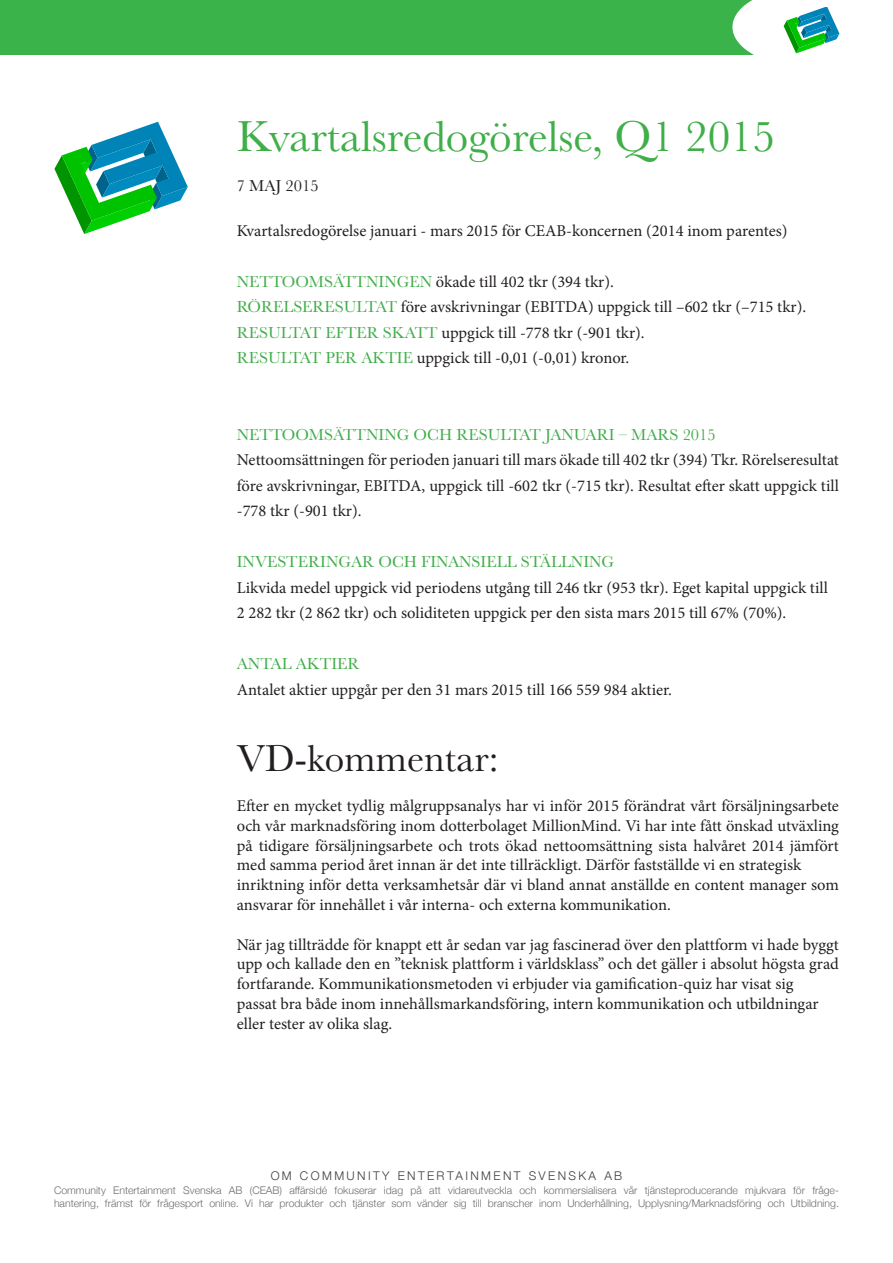
<style>
.page{position:relative;width:893px;height:1263px;background:#fff}
.page>*{position:absolute;margin:0;border:0;box-sizing:border-box;transform-origin:0 0}
.t1{font:45px "Baskerville";color:#40ae49}
.t2{font:39px "Baskerville";color:#231f20}
.t3{font:16.5px/19.8px "Minion Pro";color:#231f20;text-align:justify}
.t4{font:16.5px "Baskerville";color:#40ae49}
.t5{font:16.5px "Baskerville";color:#231f20}
.t6{font:300 12px "Helvetica Neue";letter-spacing:.2em;color:#3e3e3f}
.t7{font:300 10.5px/13.5px "Helvetica Neue";color:#6c6d70}
.s1{font-family:"Baskerville";color:#40ae49}
</style>
<div class="page">
<div style="left:0;top:0;width:893px;height:54px;background:#3bb34b"></div>
<svg style="left:732px;top:0;width:123px;height:55px;background:#bce4d3"></svg>
<div style="left:855px;top:0;width:38px;height:89px;background:#fff"></div>
<svg style="left:54px;top:122px;width:134px;height:112px"></svg>
<p class="t1" style="left:237px;top:108px;width:540px">Kvartalsredogörelse, Q1 2015</p>
<p class="t5" style="left:237px;top:175px;width:83px">7 MAJ 2015</p>
<p class="t3" style="left:237px;top:221px;width:552px">Kvartalsredogörelse januari - mars 2015 för CEAB-koncernen (2014 inom parentes)</p>
<h3 class="t3" style="left:237px;top:272px;width:378px"><span class="s1">NETTOOMSÄTTNINGEN</span> ökade till 402 tkr (394 tkr).</h3>
<h3 class="t3" style="left:237px;top:297px;width:571px"><span class="s1">RÖRELSERESULTAT</span> före avskrivningar (EBITDA) uppgick till –602 tkr (–715 tkr).</h3>
<h3 class="t3" style="left:237px;top:323px;width:409px"><span class="s1">RESULTAT EFTER SKATT</span> uppgick till -778 tkr (-901 tkr).</h3>
<h3 class="t3" style="left:237px;top:348px;width:394px"><span class="s1">RESULTAT PER AKTIE</span> uppgick till -0,01 (-0,01) kronor.</h3>
<h3 class="t4" style="left:237px;top:424px;width:480px">NETTOOMSÄTTNING OCH RESULTAT JANUARI – MARS 2015</h3>
<h3 class="t3" style="left:237px;top:447px;width:604px;line-height:25.5px">Nettoomsättningen för perioden januari till mars ökade till 402 tkr (394) Tkr. Rörelseresultat före avskrivningar, EBITDA, uppgick till -602 tkr (-715 tkr). Resultat efter skatt uppgick till -778 tkr (-901 tkr).</h3>
<h3 class="t4" style="left:237px;top:551px;width:379px">INVESTERINGAR OCH FINANSIELL STÄLLNING</h3>
<h3 class="t3" style="left:237px;top:578px;width:593px">Likvida medel uppgick vid periodens utgång till 246 tkr (953 tkr). Eget kapital uppgick till</h3>
<h3 class="t3" style="left:237px;top:603px;width:551px">2 282 tkr (2 862 tkr) och soliditeten uppgick per den sista mars 2015 till 67% (70%).</h3>
<h3 class="t4" style="left:237px;top:653px;width:124px">ANTAL AKTIER</h3>
<h3 class="t3" style="left:237px;top:680px;width:437px">Antalet aktier uppgår per den 31 mars 2015 till 166 559 984 aktier.</h3>
<h3 class="t2" style="left:237px;top:734px;width:263px">VD-kommentar:</h3>
<p class="t3" style="left:237px;top:796px;width:604px">Efter en mycket tydlig målgruppsanalys har vi inför 2015 förändrat vårt försäljningsarbete och vår marknadsföring inom dotterbolaget MillionMind. Vi har inte fått önskad utväxling på tidigare försäljningsarbete och trots ökad nettoomsättning sista halvåret 2014 jämfört med samma period året innan är det inte tillräckligt. Därför fastställde vi en strategisk</p>
<p class="t3" style="left:237px;top:875px;width:604px">inriktning inför detta verksamhetsår där vi bland annat anställde en content manager som ansvarar för innehållet i vår interna- och externa kommunikation.</p>
<p class="t3" style="left:237px;top:934px;width:604px">När jag tillträdde för knappt ett år sedan var jag fascinerad över den plattform vi hade byggt upp och kallade den en ”teknisk plattform i världsklass” och det gäller i absolut högsta grad fortfarande. Kommunikationsmetoden vi erbjuder via gamification-quiz har visat sig</p>
<p class="t3" style="left:237px;top:994px;width:583px">passat bra både inom innehållsmarkandsföring, intern kommunikation och utbildningar</p>
<p class="t3" style="left:237px;top:1014px;width:157px">eller tester av olika slag.</p>
<p class="t6" style="left:271px;top:1166px;width:353px">OM COMMUNITY ENTERTAINMENT SVENSKA AB</p>
<p class="t7" style="left:54px;top:1182px;width:786px">Community Entertainment Svenska AB (CEAB) affärsidé fokuserar idag på att vidareutveckla och kommersialisera vår tjänsteproducerande mjukvara för fråge&shy;hantering, främst för frågesport online. Vi har produkter och tjänster som vänder sig till branscher inom Underhållning, Upplysning/Marknadsföring och Utbildning.</p>
</div>
